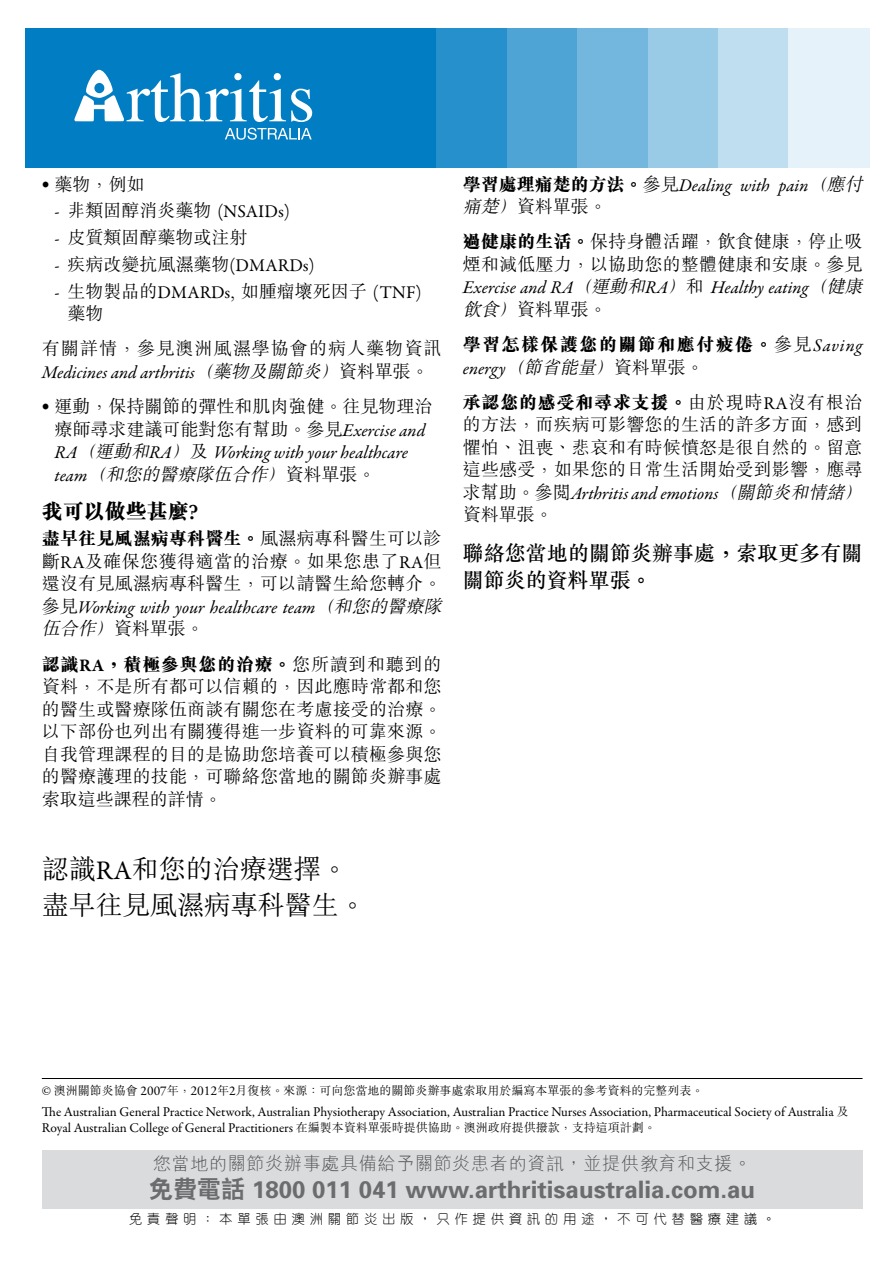
<style>
.page{position:relative;width:893px;height:1263px;background:#fff}
.page>*{position:absolute;margin:0;border:0;box-sizing:border-box;transform-origin:0 0}
.t1{font:300 27px/36px "M Sung";color:#000}
.t2{font:700 24px "Univers";color:#6b6c6e}
.t3{font:500 21px/27px "M Sung";color:#000}
.t4{font:800 21px "M Sung";color:#000}
.t5{font:300 18px/22.5px "M Sung";letter-spacing:.01em;color:#000}
.t6{font:italic 18px "Garamond Premr Pro";letter-spacing:-.005em;color:#000}
.t7{font:18px "Garamond Premr Pro";letter-spacing:.01em;color:#000}
.t8{font:300 18px "M Hei";letter-spacing:.04em;color:#525254}
.t9{font:800 18px/35.2px "M Sung";letter-spacing:.08em;color:#000}
.t10{font:300 18px "M Sung";letter-spacing:.06em;color:#000}
.t11{font:italic 300 18px "M Sung";color:#000}
.t12{font:13.5px/16.5px "Garamond Premr Pro";color:#000}
.t13{font:500 13.5px "C Yuen Semi";letter-spacing:.34em;color:#000}
.t14{font:13.5px "Adobe Garamond";color:#000}
.t15{font:300 12px "M Sung";color:#000}
.s1{font-family:"M Sung";font-weight:300}
.s2{font-family:"Garamond Premr Pro";font-weight:400}
.s3{font-family:"M Sung";font-weight:300;font-style:normal}
.s4{font-family:"Garamond Premr Pro";font-weight:400;font-style:italic}
.s5{font-style:normal}
.s6{font-weight:800}
.s7{font-style:italic}
.s8{font-family:"Garamond Premr Pro";font-weight:700}
.s9{font-family:"M Sung";font-weight:800;font-style:normal}
.s10{font-weight:300;font-style:italic}
.s11{font-weight:300}
.s12{font-family:"Garamond Premr Pro";font-weight:400;font-size:13.5px}
.s13{font-family:"M Sung";font-weight:300;font-size:12px}
.s14{font-family:"C Hei 2";font-weight:800}
</style>
<div class="page">
<div style="left:788px;top:19px;width:81px;height:153px;background:#e6f2f9"></div>
<div style="left:718px;top:19px;width:70px;height:153px;background:#bfdef0"></div>
<div style="left:647px;top:19px;width:71px;height:153px;background:#99cbe7"></div>
<div style="left:577px;top:19px;width:70px;height:153px;background:#73b7de"></div>
<div style="left:506px;top:19px;width:71px;height:153px;background:#4da4d5"></div>
<div style="left:436px;top:19px;width:70px;height:153px;background:#2690cc"></div>
<div style="left:25px;top:19px;width:411px;height:153px;background:#007dc3"></div>
<svg style="left:225px;top:128px;width:87px;height:12px"></svg>
<hr style="left:18px;top:168px;width:859px;height:4px;background:#fff">
<div style="left:18px;top:19px;width:859px;height:8px;background:#fff"></div>
<svg style="left:74px;top:70px;width:238px;height:52px"></svg>
<div style="left:42px;top:1150px;width:820px;height:58px;background:#dadbdc"></div>
<hr style="left:42px;top:1078px;width:820px;height:1px;background:#000">
<p class="t5" style="left:42px;top:174px;width:104px"><sup>•</sup> 藥物，例如</p>
<p class="t7" style="left:55px;top:201px;width:237px">- <span class="s1">非類固醇消炎藥物</span> (NSAIDs)</p>
<p class="t5" style="left:55px;top:227px;width:194px"><span class="s2">-</span> 皮質類固醇藥物或注射</p>
<p class="t7" style="left:55px;top:254px;width:262px">- <span class="s1">疾病改變抗風濕藥物</span>(DMARDs)</p>
<p class="t5" style="left:67px;top:281px;width:356px;text-indent:-13px"><span class="s2">-</span> 生物製品的<span class="s2">DMARDs</span>, 如腫瘤壞死因子 <span class="s2">(TNF)</span>藥物</p>
<p class="t10" style="left:42px;top:339px;width:401px">有關詳情，參見澳洲風濕學協會的病人藥物資訊</p>
<p class="t6" style="left:42px;top:361px;width:389px">Medicines and arthritis<span class="s1">（藥物及關節炎）</span><span class="s3">資料單張。</span></p>
<p class="t5" style="left:42px;top:396px;width:392px;text-align:center"><sup>•</sup> 運動，保持關節的彈性和肌肉強健。往見物理治療師尋求建議可能對您有幫助。參見<span class="s4">Exercise and</span></p>
<p class="t6" style="left:55px;top:441px;width:355px">RA<span class="s1">（運動和</span>RA<span class="s1">）</span><span class="s3">及</span> Working with your healthcare</p>
<p class="t11" style="left:55px;top:465px;width:322px"><span class="s2">tea m</span> （和您的醫療隊伍合作）<span class="s5">資料單張。</span></p>
<p class="t4" style="left:42px;top:500px;width:158px">我可以做些甚麼?</p>
<p class="t5" style="left:42px;top:528px;width:401px;text-align:justify"><span class="s6">盡早往見風濕病專科醫生。</span>風濕病專科醫生可以診斷<span class="s2">RA</span>及確保您獲得適當的治療。如果您患了<span class="s2">RA</span>但還沒有見風濕病專科醫生，可以請醫生給您轉介。</p>
<p class="t6" style="left:42px;top:596px;width:406px"><span class="s3">參見</span>Working with your healthcare team<span class="s1">（和您的醫療隊</span></p>
<p class="t5" style="left:42px;top:612px;width:401px;line-height:35.2px"><span class="s7">伍合作）</span>資料單張。<br><span class="s6">認識</span><span class="s8">RA</span><span class="s6">，積極參與您的治療。</span>您所讀到和聽到的</p>
<p class="t5" style="left:42px;top:676px;width:401px;text-align:justify">資料，不是所有都可以信賴的，因此應時常都和您的醫生或醫療隊伍商談有關您在考慮接受的治療。以下部份也列出有關獲得進一步資料的可靠來源。自我管理課程的目的是協助您培養可以積極參與您的醫療護理的技能，可聯絡您當地的關節炎辦事處索取這些課程的詳情。</p>
<p class="t6" style="left:463px;top:174px;width:406px"><span class="s9">學習處理痛楚的方法。</span><span class="s3">參見</span>Dealing with pain<span class="s1">（應付</span></p>
<p class="t5" style="left:463px;top:190px;width:401px;line-height:35.2px"><span class="s7">痛楚）</span>資料單張。<br><span class="s6">過健康的生活。</span>保持身體活躍，飲食健康，停止吸</p>
<p class="t5" style="left:463px;top:254px;width:401px">煙和減低壓力，以協助您的整體健康和安康。參見</p>
<p class="t6" style="left:463px;top:276px;width:406px">Exercise and RA<span class="s1">（運動和</span>RA<span class="s1">）</span><span class="s3">和</span> Healthy eating<span class="s1">（健康</span></p>
<p class="t9" style="left:463px;top:292px;width:401px"><span class="s10">飲食）</span><span class="s11">資料單張。<br></span>學習怎樣保護您的關節和應付疲倦。<span class="s11">參見</span><span class="s4">Saving</span></p>
<p class="t6" style="left:463px;top:357px;width:243px">energy<span class="s1">（節省能量）</span><span class="s3">資料單張。</span></p>
<p class="t5" style="left:463px;top:392px;width:401px;text-align:justify"><span class="s6">承認您的感受和尋求支援。</span>由於現時<span class="s2">RA</span>沒有根治的方法，而疾病可影響您的生活的許多方面，感到懼怕、沮喪、悲哀和有時候憤怒是很自然的。留意這些感受，如果您的日常生活開始受到影響，應尋</p>
<p class="t6" style="left:463px;top:482px;width:405px"><span class="s3">求幫助。參閱</span>Arthritis and emotions<span class="s1">（關節炎和情緒）</span></p>
<p class="t5" style="left:463px;top:504px;width:91px">資料單張。</p>
<p class="t3" style="left:463px;top:540px;width:401px">聯絡您當地的關節炎辦事處，索取更多有關關節炎的資料單張。</p>
<h1 class="t1" style="left:42px;top:853px;width:326px">認識<span class="s2">RA</span>和您的治療選擇。盡早往見風濕病專科醫生。</h1>
<p class="t15" style="left:42px;top:1084px;width:150px"><span class="s12">©</span> 澳洲關節炎協會 <span class="s12">2007</span>年，</p>
<p class="t15" style="left:210px;top:1084px;width:495px"><span class="s12">0</span>年<span class="s12">2</span>月復核。來源：可向您當地的關節炎辦事處索取用於編寫本單張的參考資料的完整列表。</p>
<p class="t12" style="left:42px;top:1103px;width:808px">The Australian General Practice Network, Australian Physiotherapy Association, Australian Practice Nurses Association, Pharmaceutical Society of Australia <span class="s13">及<br></span>Royal Australian College of General Practitioners <span class="s13">在編製本資料單張時提供協助。澳洲政府提供撥款，支持這項計劃。</span></p>
<p class="t14" style="left:190px;top:1083px;width:28px">2012</p>
<p class="t8" style="left:153px;top:1153px;width:600px">您當地的關節炎辦事處具備給予關節炎患者的資訊，並提供教育和支援。</p>
<h2 class="t2" style="left:149px;top:1174px;width:607px"><span class="s14">免費電話</span> 1800 011 041 www.arthritisaustralia.com.au</h2>
<p class="t13" style="left:129px;top:1212px;width:648px">免責聲明：本單張由澳洲關節炎出版，只作提供資訊的用途，不可代替醫療建議。</p>
</div>
